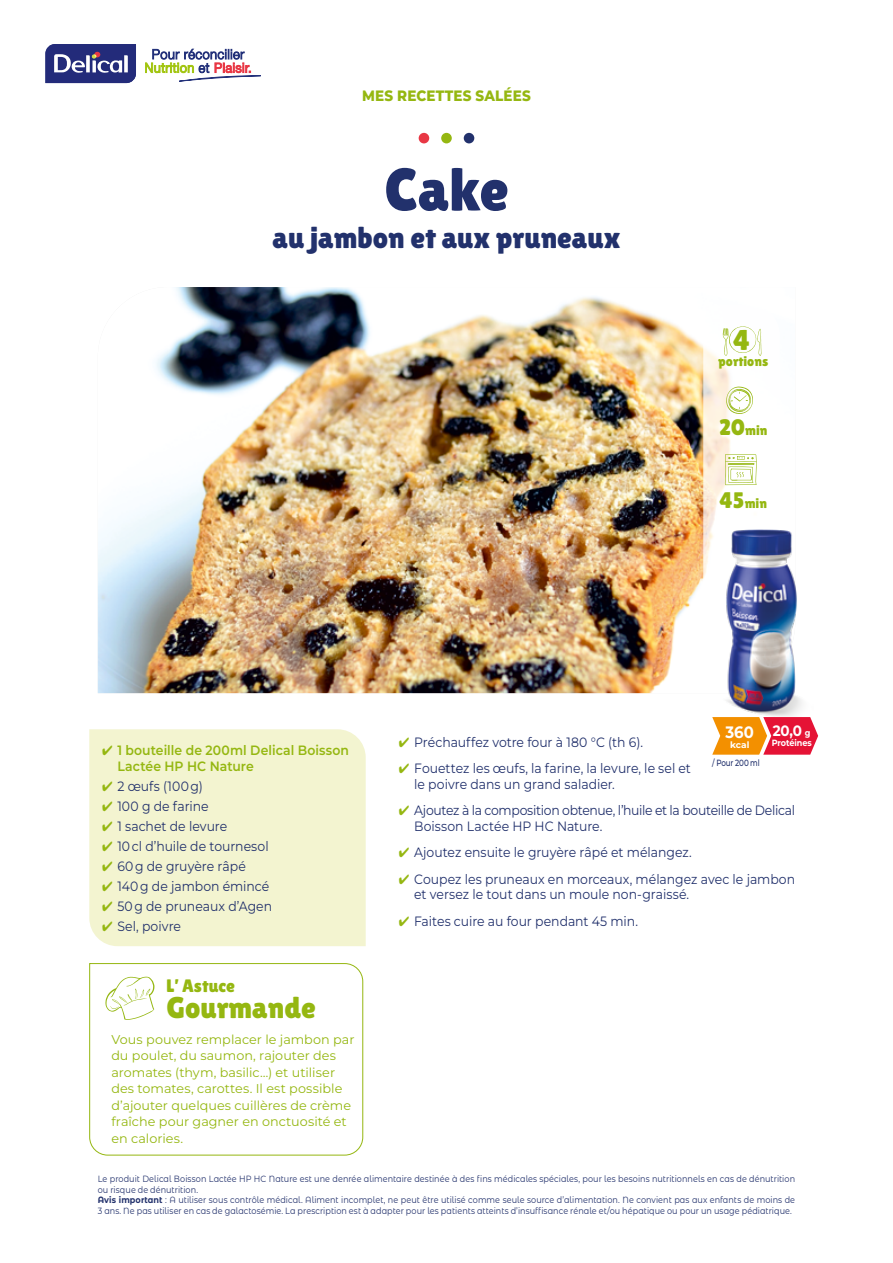
<style>
.page{position:relative;width:893px;height:1263px;background:#fff}
.page>*{position:absolute;margin:0;border:0;box-sizing:border-box;transform-origin:0 0}
.t1{font:60px "Lilita One";color:#22316c}
.t2{font:30px "Lilita One";color:#22316c}
.t3{font:30px "Lilita One";color:#95b711}
.t4{font:28.5px "Lilita One";color:#95b711}
.t5{font:18px "Lilita One";color:#95b711}
.t6{font:700 16.5px "Montserrat";color:#fff;scale:.9 1}
.t7{font:800 15px "Montserrat";letter-spacing:.015em;color:#95b711;scale:.9 1}
.t8{font:700 15px "Montserrat";color:#fff;scale:.9 1}
.t9{font:13.8px "Lilita One";color:#95b711}
.t10{font:13.5px/15.8px "Montserrat";color:#22316c;scale:.92 1}
.t11{font:13.5px/15.8px "Montserrat";letter-spacing:-.02em;color:#22316c;scale:.92 1}
.t12{font:600 13.5px/15.8px "Montserrat";letter-spacing:.005em;color:#95b711;scale:.92 1}
.t13{font:12.75px/16.5px "Montserrat";color:#95b711}
.t14{font:9px/10.5px "Montserrat Alternates";letter-spacing:.005em;color:#22316c;scale:.9 1}
.t15{font:500 9px "Montserrat";letter-spacing:-.015em;color:#22316c;scale:.8 1}
.t16{font:700 9px "Montserrat";letter-spacing:-.01em;color:#fff;scale:.9 1}
.t17{font:700 9px "Montserrat";letter-spacing:-.01em;color:#fff}
.s1{font-size:22.35px}
.s2{color:#95b711}
.s3{font-size:9px}
.s4{font-weight:700}
</style>
<div class="page">
<div style="left:419px;top:133px;width:10px;height:10px;background:#e83744;border-radius:50%"></div>
<div style="left:441px;top:133px;width:11px;height:10px;background:#95b711;border-radius:50%"></div>
<div style="left:464px;top:133px;width:10px;height:10px;background:#22316c;border-radius:50%"></div>
<svg style="left:45px;top:44px;width:91px;height:39px;background:#494f8f"></svg>
<svg style="left:145px;top:49px;width:116px;height:32px"></svg>
<img style="left:98px;top:287px;width:605px;height:406px">
<svg style="left:703px;top:326px;width:75px;height:253px"></svg>
<div style="left:89px;top:729px;width:277px;height:217px;background:#f3f4d0"></div>
<svg style="left:89px;top:963px;width:274px;height:193px"></svg>
<svg style="left:105px;top:977px;width:49px;height:43px"></svg>
<img style="left:723px;top:530px;width:79px;height:186px">
<svg style="left:712px;top:717px;width:106px;height:38px;background:#ee6636"></svg>
<h3 class="t7" style="left:362px;top:86px;width:189px">MES RECETTES SALÉES</h3>
<h1 class="t1" style="left:384px;top:155px;width:126px">Cake</h1>
<h2 class="t2" style="left:273px;top:220px;width:349px">au jambon et aux pruneaux</h2>
<h3 class="t4" style="left:733px;top:324px;width:19px">4</h3>
<h3 class="t9" style="left:718px;top:354px;width:51px">portions</h3>
<h3 class="t9" style="left:719px;top:423px;width:50px"><span class="s1">20</span>min</h3>
<h3 class="t9" style="left:719px;top:496px;width:49px"><span class="s1">45</span>min</h3>
<h3 class="t12" style="left:117px;top:742px;width:253px;text-indent:-15px">✔ 1 bouteille de 200ml Delical Boisson<br>Lactée HP HC Nature</h3>
<h3 class="t10" style="left:102px;top:778px;width:111px"><span class="s2">✔</span> 2 œufs (100 g)</h3>
<h3 class="t10" style="left:102px;top:798px;width:117px"><span class="s2">✔</span> 100 g de farine</h3>
<h3 class="t10" style="left:102px;top:818px;width:138px"><span class="s2">✔</span> 1 sachet de levure</h3>
<h3 class="t10" style="left:102px;top:838px;width:183px"><span class="s2">✔</span> 10 cl d’huile de tournesol</h3>
<h3 class="t10" style="left:102px;top:858px;width:158px"><span class="s2">✔</span> 60 g de gruyère râpé</h3>
<h3 class="t10" style="left:102px;top:878px;width:183px"><span class="s2">✔</span> 140 g de jambon émincé</h3>
<h3 class="t10" style="left:102px;top:898px;width:186px"><span class="s2">✔</span> 50 g de pruneaux d’Agen</h3>
<h3 class="t10" style="left:102px;top:918px;width:87px"><span class="s2">✔</span> Sel, poivre</h3>
<h3 class="t5" style="left:166px;top:975px;width:70px">L’Astuce</h3>
<h2 class="t3" style="left:166px;top:990px;width:151px">Gourmande</h2>
<p class="t13" style="left:111px;top:1030px;width:245px">Vous pouvez remplacer le jambon par du poulet, du saumon, rajouter des aromates (thym, basilic…) et utiliser des tomates, carottes. Il est possible d’ajouter quelques cuillères de crème fraîche pour gagner en onctuosité et en calories.</p>
<h3 class="t8" style="left:773px;top:721px;width:43px">20,0 <span class="s3">g</span></h3>
<p class="t16" style="left:772px;top:737px;width:46px">Protéines</p>
<h3 class="t6" style="left:725px;top:721px;width:33px">360</h3>
<p class="t17" style="left:730px;top:739px;width:21px">kcal</p>
<h3 class="t10" style="left:399px;top:734px;width:267px"><span class="s2">✔</span> Préchauffez votre four à 180 °C (th 6).</h3>
<h3 class="t10" style="left:414px;top:760px;width:302px;text-indent:-15px"><span class="s2">✔</span> Fouettez les œufs, la farine, la levure, le sel et le poivre dans un grand saladier.</h3>
<h3 class="t11" style="left:414px;top:802px;width:416px;text-indent:-15px"><span class="s2">✔</span> Ajoutez à la composition obtenue, l’huile et la bouteille de Delical<br>Boisson Lactée HP HC Nature.</h3>
<h3 class="t10" style="left:399px;top:844px;width:320px"><span class="s2">✔</span> Ajoutez ensuite le gruyère râpé et mélangez.</h3>
<h3 class="t10" style="left:414px;top:871px;width:416px;text-indent:-15px"><span class="s2">✔</span> Coupez les pruneaux en morceaux, mélangez avec le jambon et versez le tout dans un moule non-graissé.</h3>
<h3 class="t10" style="left:399px;top:913px;width:261px"><span class="s2">✔</span> Faites cuire au four pendant 45 min.</h3>
<p class="t15" style="left:712px;top:756px;width:61px">/ Pour 200 ml</p>
<p class="t14" style="left:98px;top:1173px;width:776px">Le produit Delical Boisson Lactée HP HC Nature est une denrée alimentaire destinée à des fins médicales spéciales, pour les besoins nutritionnels en cas de dénutrition ou risque de dénutrition.<br><span class="s4">Avis important</span> : A utiliser sous contrôle médical. Aliment incomplet, ne peut être utilisé comme seule source d’alimentation. Ne convient pas aux enfants de moins de 3 ans. Ne pas utiliser en cas de galactosémie. La prescription est à adapter pour les patients atteints d’insuffisance rénale et/ou hépatique ou pour un usage pédiatrique.</p>
</div>
